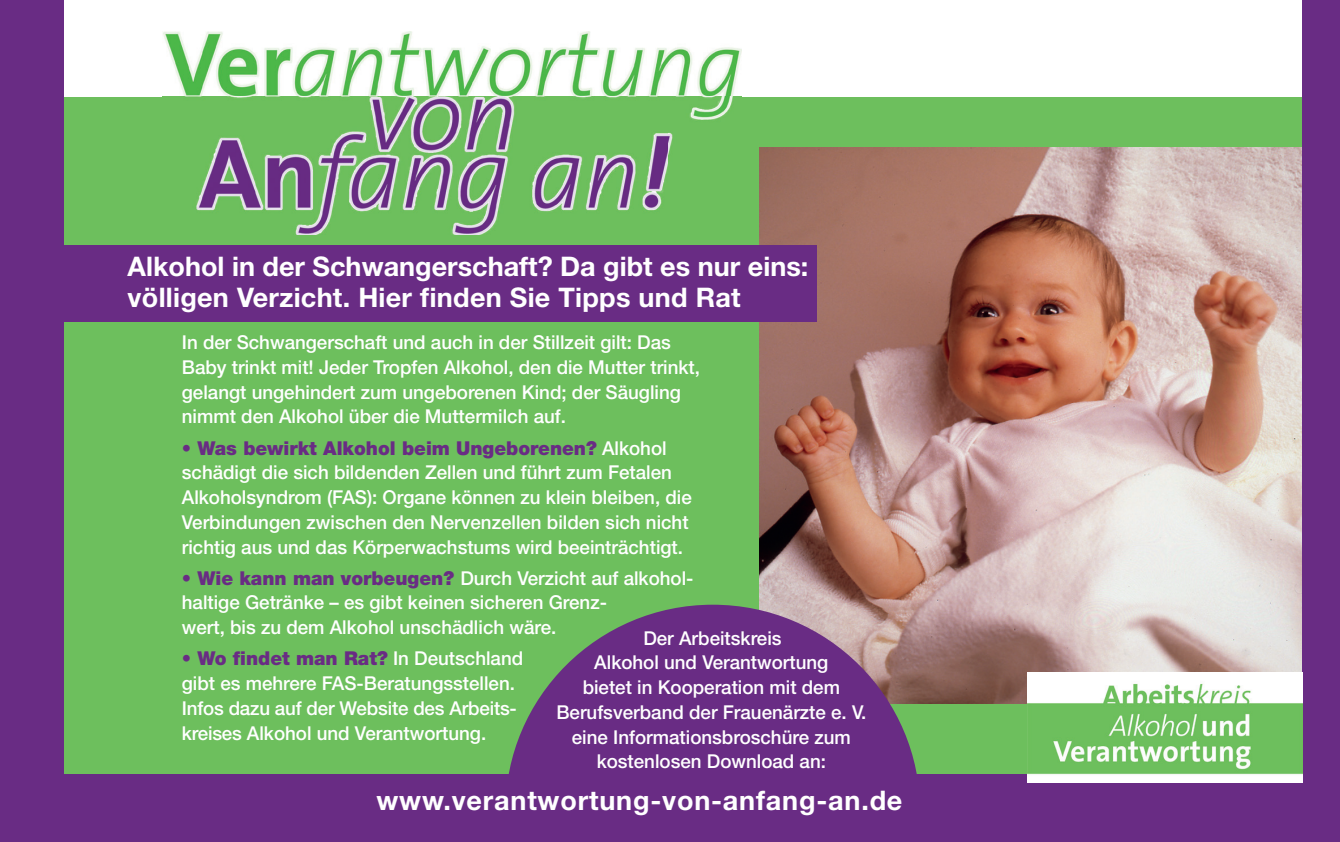
<style>
.page{position:relative;width:1340px;height:842px;background:#fff}
.page>*{position:absolute;margin:0;border:0;box-sizing:border-box;transform-origin:0 0}
.t1{font:700 27px/31.5px "Helvetica Neue LT Std";letter-spacing:.01em;color:#fff}
.t2{font:700 27px "Helvetica Neue LT Std";letter-spacing:.03em;color:#fff}
.t3{font:500 19.12px/24.8px "Helvetica Neue LT Std";color:#fff}
.s1{font-weight:900;color:#692c84}
</style>
<div class="page">
<div style="left:0;top:0;width:1339px;height:842px;background:#692c84"></div>
<div style="left:64px;top:0;width:1237px;height:175px;background:#fff"></div>
<div style="left:64px;top:97px;width:1237px;height:676px;background:#6dbf5d"></div>
<img style="left:759px;top:147px;width:542px;height:556px">
<img style="left:163px;top:31px;width:578px;height:204px">
<img style="left:1027px;top:673px;width:275px;height:109px">
<div style="left:64px;top:246px;width:752px;height:76px;background:#692c84"></div>
<svg style="left:505px;top:605px;width:415px;height:169px;fill:#692c84"></svg>
<h1 class="t1" style="left:128px;top:250px;width:682px">Alkohol in der Schwangerschaft? Da gibt es nur eins: völligen Verzicht. Hier nden Sie Tipps und Rat</h1>
<p class="t3" style="left:182px;top:330px;width:520px">In der Schwangerschaft und auch in der Stillzeit gilt: Das Baby trinkt mit! Jeder Tropfen Alkohol, den die Mutter trinkt, gelangt ungehindert zum ungeborenen Kind; der Säugling nimmt den Alkohol über die Muttermilch auf.</p>
<p class="t3" style="left:182px;top:435px;width:511px"><span class="s1">• Was bewirkt Alkohol beim Ungeborenen?</span> Alkohol schädigt die sich bildenden Zellen und führt zum Fetalen Alkoholsyndrom (FAS): Organe können zu klein bleiben, die Verbindungen zwischen den Nervenzellen bilden sich nicht richtig aus und das Körperwachstums wird beeinträchtigt.</p>
<p class="t3" style="left:182px;top:565px;width:513px"><span class="s1">• Wie kann man vorbeugen?</span> Durch Verzicht auf alkohol&shy;haltige Getränke – es gibt keinen sicheren Grenz-<br>wert, bis zu dem Alkohol unschädlich wäre.</p>
<p class="t3" style="left:182px;top:646px;width:343px"><span class="s1">• Wo ndet man Rat?</span> In Deutschland gibt es mehrere FAS-Beratungsstellen.<br>Infos dazu auf der Website des Arbeits&shy;kreises Alkohol und Verantwortung.</p>
<p class="t3" style="left:556px;top:625px;width:311px;text-align:center">Der Arbeitskreis<br>Alkohol und Verantwortung<br>bietet in Kooperation mit dem<br>Berufsverband der Frauenärzte e. V. eine Informationsbroschüre zum kostenlosen Download an:</p>
<h1 class="t2" style="left:376px;top:783px;width:527px">www.verantwortung-von-anfang-an.de</h1>
</div>
